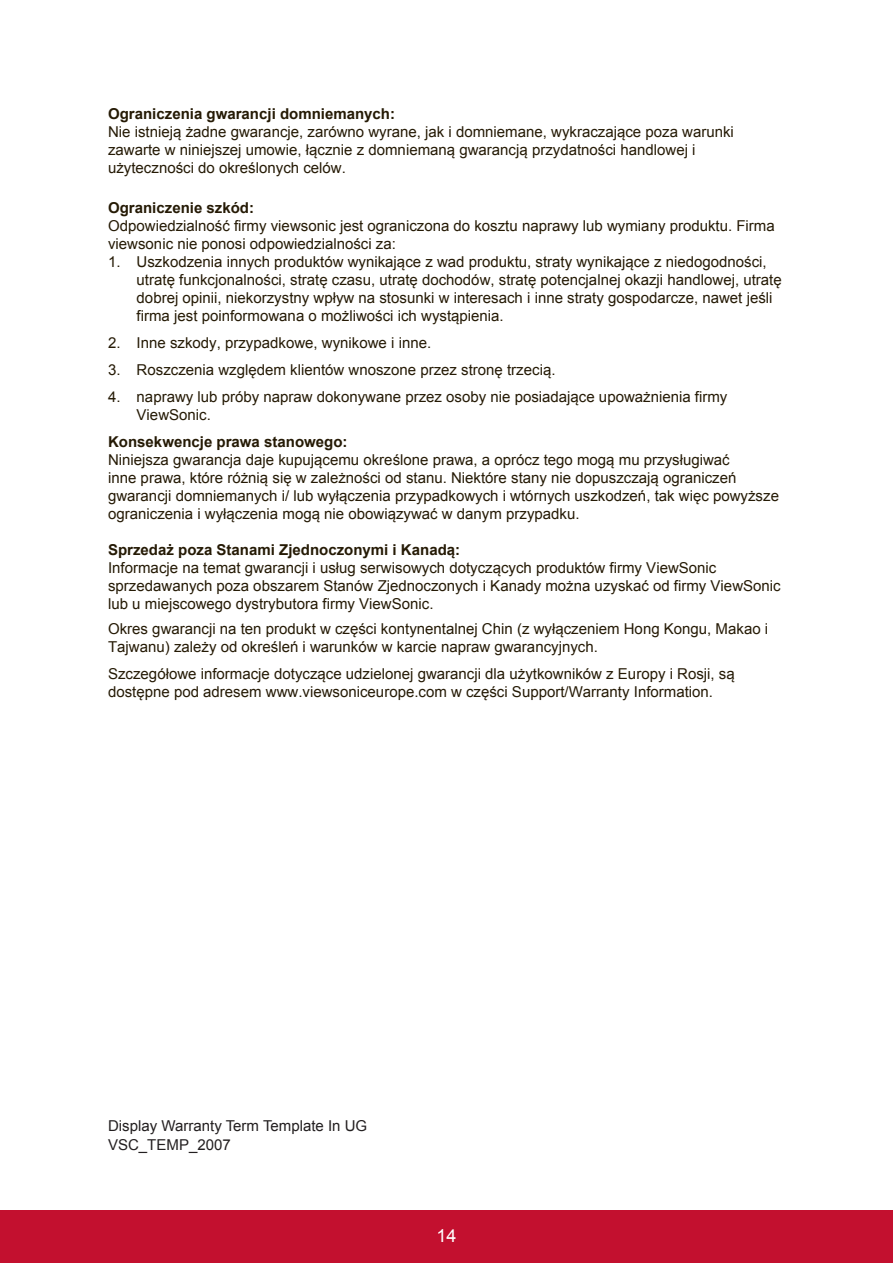
<style>
.page{position:relative;width:893px;height:1263px;background:#fff}
.page>*{position:absolute;margin:0;border:0;box-sizing:border-box;transform-origin:0 0}
.t1{font:18px "Arial";color:#fff}
.t2{font:15px/18px "Arial";color:#251a05}
.t3{font:700 15px "Arial";color:#251a05}
.t4{font:15px/19.5px "Arial";color:#231f20}
</style>
<div class="page">
<div style="left:0;top:1210px;width:892px;height:53px;background:#c3102f"></div>
<p class="t3" style="left:108px;top:104px;width:288px">Ograniczenia gwarancji domniemanych:</p>
<p class="t2" style="left:108px;top:123px;width:627px">Nie istnieją żadne gwarancje, zarówno wyrane, jak i domniemane, wykraczające poza warunki zawarte w niniejszej umowie, łącznie z domniemaną gwarancją przydatności handlowej i użyteczności do określonych celów.</p>
<p class="t3" style="left:108px;top:197px;width:147px">Ograniczenie szkód:</p>
<p class="t2" style="left:108px;top:216px;width:668px">Odpowiedzialność firmy viewsonic jest ograniczona do kosztu naprawy lub wymiany produktu. Firma viewsonic nie ponosi odpowiedzialności za:</p>
<p class="t2" style="left:136px;top:252px;width:646px;text-indent:-28px">1. Uszkodzenia innych produktów wynikające z wad produktu, straty wynikające z niedogodności, utratę funkcjonalności, stratę czasu, utratę dochodów, stratę potencjalnej okazji handlowej, utratę dobrej opinii, niekorzystny wpływ na stosunki w interesach i inne straty gospodarcze, nawet jeśli firma jest poinformowana o możliwości ich wystąpienia.</p>
<p class="t2" style="left:108px;top:333px;width:324px">2. Inne szkody, przypadkowe, wynikowe i inne.</p>
<p class="t2" style="left:108px;top:360px;width:448px">3. Roszczenia względem klientów wnoszone przez stronę trzecią.</p>
<p class="t2" style="left:136px;top:387px;width:592px;text-indent:-28px">4. naprawy lub próby napraw dokonywane przez osoby nie posiadające upoważnienia firmy<br>ViewSonic.</p>
<p class="t3" style="left:108px;top:431px;width:241px">Konsekwencje prawa stanowego:</p>
<p class="t2" style="left:108px;top:450px;width:672px">Niniejsza gwarancja daje kupującemu określone prawa, a oprócz tego mogą mu przysługiwać<br>inne prawa, które różnią się w zależności od stanu. Niektóre stany nie dopuszczają ograniczeń gwarancji domniemanych i/ lub wyłączenia przypadkowych i wtórnych uszkodzeń, tak więc powyższe ograniczenia i wyłączenia mogą nie obowiązywać w danym przypadku.</p>
<p class="t3" style="left:108px;top:539px;width:353px">Sprzedaż poza Stanami Zjednoczonymi i Kanadą:</p>
<p class="t2" style="left:108px;top:558px;width:673px">Informacje na temat gwarancji i usług serwisowych dotyczących produktów firmy ViewSonic sprzedawanych poza obszarem Stanów Zjednoczonych i Kanady można uzyskać od firmy ViewSonic lub u miejscowego dystrybutora firmy ViewSonic.</p>
<p class="t2" style="left:108px;top:620px;width:661px">Okres gwarancji na ten produkt w części kontynentalnej Chin (z wyłączeniem Hong Kongu, Makao i<br>Tajwanu) zależy od określeń i warunków w karcie napraw gwarancyjnych.</p>
<p class="t2" style="left:108px;top:665px;width:628px">Szczegółowe informacje dotyczące udzielonej gwarancji dla użytkowników z Europy i Rosji, są dostępne pod adresem www.viewsoniceurope.com w części Support/Warranty Information.</p>
<p class="t4" style="left:108px;top:1116px;width:260px">Display Warranty Term Template In UG<br>VSC_TEMP_2007</p>
<p class="t1" style="left:436px;top:1223px;width:22px">14</p>
</div>
